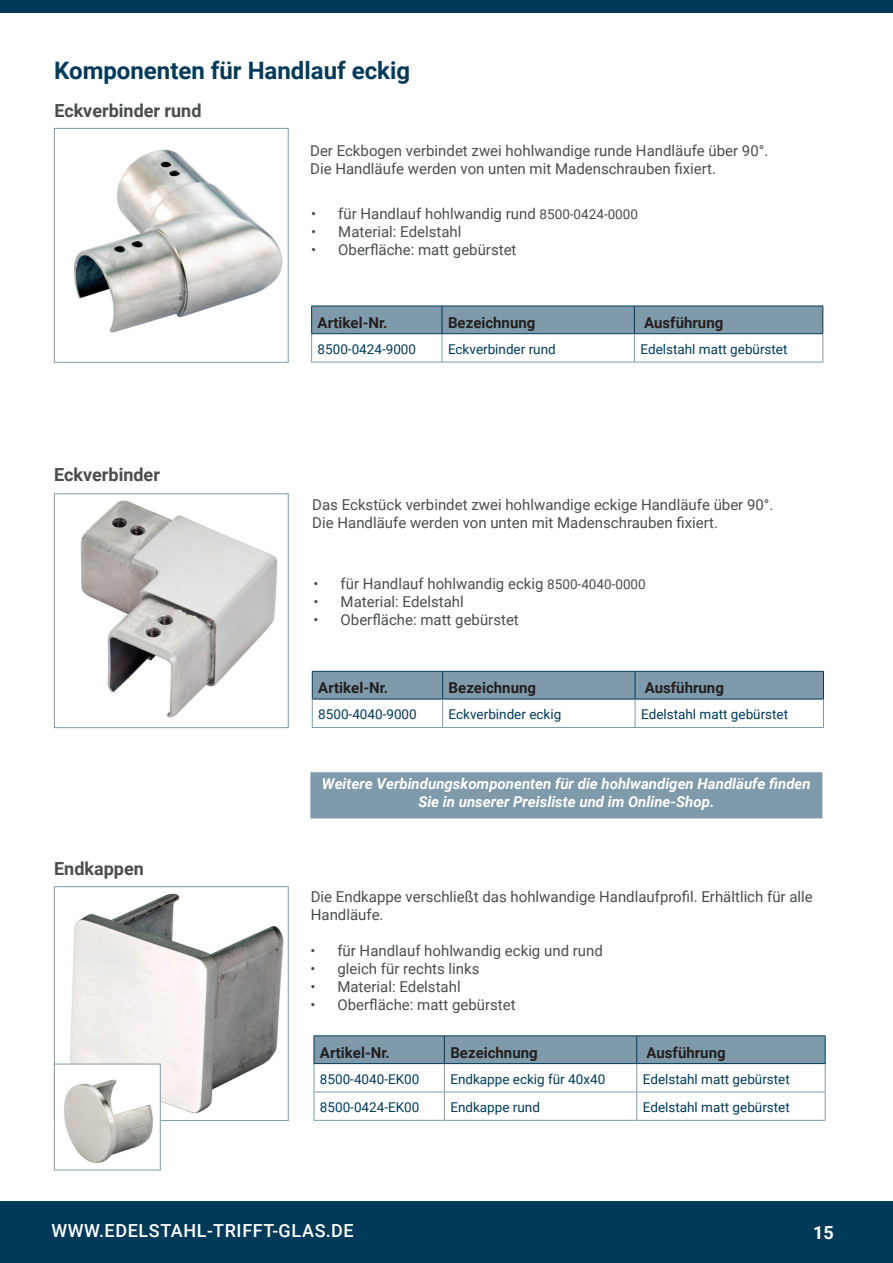
<style>
.page{position:relative;width:893px;height:1263px;background:#fff}
.page>*{position:absolute;margin:0;border:0;box-sizing:border-box;transform-origin:0 0}
.t1{font:700 24px "Roboto";color:#013a59}
.t2{font:700 18px "Roboto";color:#4b4c4d}
.t3{font:500 18px "Roboto";letter-spacing:.035em;color:#fff}
.t4{font:700 18px "Roboto";color:#fff}
.t5{font:15px/18px "Roboto";color:#4b4c4d}
.t6{font:italic 700 15px/18px "Roboto";color:#fff;text-align:center}
.t7{font:700 15px "Roboto";color:#231f20}
.t8{font:13.5px "Roboto";color:#013a59}
.s1{font-size:13.5px}
</style>
<div class="page">
<div style="left:0;top:0;width:893px;height:13px;background:#013a59"></div>
<div style="left:0;top:1201px;width:893px;height:62px;background:#013a59"></div>
<img style="left:74px;top:149px;width:209px;height:184px">
<div style="left:54px;top:128px;width:234px;height:234px;border:1px solid #7f9aaa"></div>
<svg style="left:311px;top:306px;width:512px;height:56px"></svg>
<hr style="left:311px;top:362px;width:131px;height:1px;background:#7f9aaa">
<hr style="left:442px;top:362px;width:192px;height:1px;background:#7f9aaa">
<hr style="left:634px;top:362px;width:189px;height:1px;background:#7f9aaa">
<svg style="left:312px;top:671px;width:512px;height:56px"></svg>
<hr style="left:312px;top:727px;width:131px;height:1px;background:#7f9aaa">
<hr style="left:443px;top:727px;width:192px;height:1px;background:#7f9aaa">
<hr style="left:635px;top:727px;width:189px;height:1px;background:#7f9aaa">
<div style="left:311px;top:773px;width:511px;height:45px;background:#7f9aaa"></div>
<div style="left:310px;top:772px;width:512px;height:46px;border:2px solid #7f9aaa"></div>
<img style="left:80px;top:500px;width:197px;height:218px">
<div style="left:54px;top:494px;width:234px;height:234px;border:1px solid #7f9aaa"></div>
<img style="left:56px;top:893px;width:228px;height:226px">
<div style="left:54px;top:886px;width:234px;height:235px;border:1px solid #7f9aaa"></div>
<hr style="left:314px;top:1035px;width:130px;height:1px;background:#013a59">
<hr style="left:444px;top:1035px;width:193px;height:1px;background:#013a59">
<hr style="left:637px;top:1035px;width:189px;height:1px;background:#013a59">
<svg style="left:314px;top:1036px;width:512px;height:84px"></svg>
<hr style="left:314px;top:1120px;width:130px;height:1px;background:#7f9aaa">
<hr style="left:444px;top:1120px;width:193px;height:1px;background:#7f9aaa">
<hr style="left:637px;top:1120px;width:189px;height:1px;background:#7f9aaa">
<img style="left:56px;top:1066px;width:102px;height:97px">
<div style="left:54px;top:1064px;width:106px;height:106px;border:1px solid #7f9aaa"></div>
<p class="t1" style="left:54px;top:54px;width:357px">Komponenten für Handlauf eckig</p>
<p class="t2" style="left:54px;top:98px;width:149px">Eckverbinder rund</p>
<p class="t2" style="left:54px;top:462px;width:107px">Eckverbinder</p>
<p class="t2" style="left:54px;top:856px;width:91px">Endkappen</p>
<p class="t5" style="left:310px;top:142px;width:460px">Der Eckbogen verbindet zwei hohlwandige runde Handläufe über 90°.<br>Die Handläufe werden von unten mit Madenschrauben fixiert.</p>
<p class="t5" style="left:311px;top:204px;width:328px">• für Handlauf hohlwandig rund <span class="s1">8500-0424-0000</span></p>
<p class="t5" style="left:311px;top:222px;width:152px">• Material: Edelstahl</p>
<p class="t5" style="left:311px;top:240px;width:207px">• Oberfläche: matt gebürstet</p>
<p class="t7" style="left:318px;top:312px;width:72px">Artikel-Nr.</p>
<p class="t7" style="left:448px;top:312px;width:89px">Bezeichnung</p>
<p class="t7" style="left:644px;top:312px;width:81px">Ausführung</p>
<p class="t8" style="left:318px;top:340px;width:100px">8500-0424-9000</p>
<p class="t8" style="left:448px;top:340px;width:109px">Eckverbinder rund</p>
<p class="t8" style="left:640px;top:340px;width:149px">Edelstahl matt gebürstet</p>
<p class="t5" style="left:312px;top:495px;width:463px">Das Eckstück verbindet zwei hohlwandige eckige Handläufe über 90°.<br>Die Handläufe werden von unten mit Madenschrauben fixiert.</p>
<p class="t5" style="left:314px;top:574px;width:334px">• für Handlauf hohlwandig eckig <span class="s1">8500-4040-0000</span></p>
<p class="t5" style="left:314px;top:592px;width:152px">• Material: Edelstahl</p>
<p class="t5" style="left:314px;top:610px;width:207px">• Oberfläche: matt gebürstet</p>
<p class="t7" style="left:318px;top:677px;width:72px">Artikel-Nr.</p>
<p class="t7" style="left:449px;top:677px;width:89px">Bezeichnung</p>
<p class="t7" style="left:645px;top:677px;width:81px">Ausführung</p>
<p class="t8" style="left:318px;top:705px;width:100px">8500-4040-9000</p>
<p class="t8" style="left:449px;top:705px;width:114px">Eckverbinder eckig</p>
<p class="t8" style="left:641px;top:705px;width:149px">Edelstahl matt gebürstet</p>
<p class="t6" style="left:322px;top:774px;width:490px">Weitere Verbindungskomponenten für die hohlwandigen Handläufe finden<br>Sie in unserer Preisliste und im Online-Shop.</p>
<p class="t5" style="left:311px;top:887px;width:503px">Die Endkappe verschließt das hohlwandige Handlaufprofil. Erhältlich für alle<br>Handläufe.</p>
<p class="t5" style="left:310px;top:941px;width:294px">• für Handlauf hohlwandig eckig und rund</p>
<p class="t5" style="left:310px;top:959px;width:171px">• gleich für rechts links</p>
<p class="t5" style="left:310px;top:977px;width:152px">• Material: Edelstahl</p>
<p class="t5" style="left:310px;top:995px;width:207px">• Oberfläche: matt gebürstet</p>
<p class="t7" style="left:320px;top:1042px;width:72px">Artikel-Nr.</p>
<p class="t7" style="left:450px;top:1042px;width:89px">Bezeichnung</p>
<p class="t7" style="left:646px;top:1042px;width:81px">Ausführung</p>
<p class="t8" style="left:320px;top:1069px;width:101px">8500-4040-EK00</p>
<p class="t8" style="left:450px;top:1069px;width:156px">Endkappe eckig für 40x40</p>
<p class="t8" style="left:643px;top:1069px;width:149px">Edelstahl matt gebürstet</p>
<p class="t8" style="left:320px;top:1098px;width:101px">8500-0424-EK00</p>
<p class="t8" style="left:450px;top:1098px;width:91px">Endkappe rund</p>
<p class="t8" style="left:643px;top:1098px;width:149px">Edelstahl matt gebürstet</p>
<p class="t3" style="left:51px;top:1218px;width:304px">WWW.EDELSTAHL-TRIFFT-GLAS.DE</p>
<p class="t4" style="left:813px;top:1220px;width:22px">15</p>
</div>
